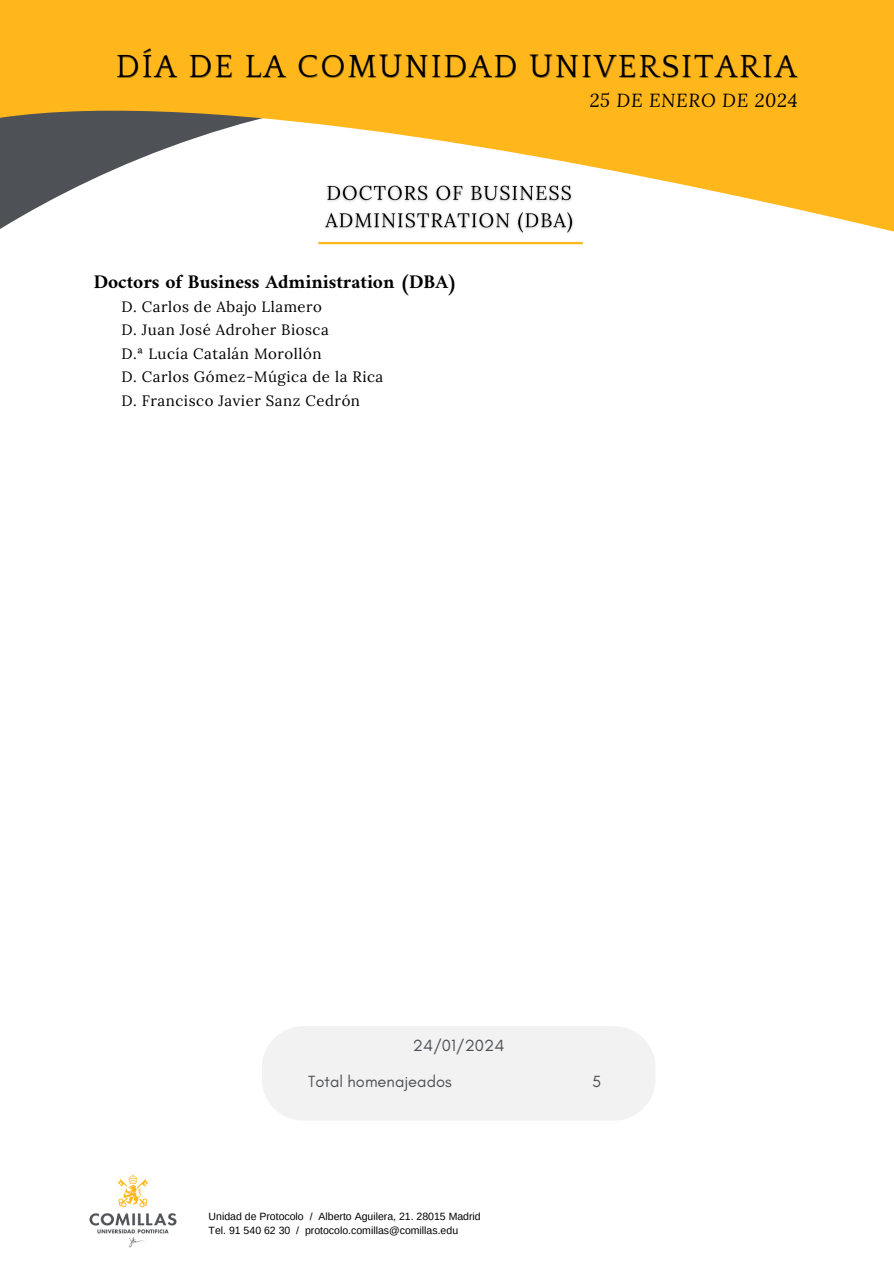
<style>
.page{position:relative;width:894px;height:1264px;background:#fff}
.page>*{position:absolute;margin:0;border:0;box-sizing:border-box;transform-origin:0 0}
.t1{font:32.85px "Quattrocento";letter-spacing:.055em;color:#000}
.t2{font:700 19.5px "Amiri";color:#000}
.t3{font:italic 18.75px "Lora";letter-spacing:.04em;color:#000}
.t4{font:16.5px "Glacial Indifference";color:#4e5156}
.t5{font:15px/23.7px "Lora";letter-spacing:.035em;color:#000}
.t6{font:10.5px "Arimo";color:#000}
</style>
<div class="page">
<svg style="left:0;top:101px;width:893px;height:144px"></svg>
<div style="left:0;top:0;width:893px;height:101px;background:#ffb71c"></div>
<img style="left:318px;top:180px;width:261px;height:60px">
<hr style="left:318px;top:242px;width:264px;height:2px;background:#ffb71c">
<img style="left:89px;top:1174px;width:88px;height:74px">
<div style="left:262px;top:1026px;width:393px;height:94px;background:#f2f2f2"></div>
<h2 class="t1" style="left:116px;top:49px;width:682px">DÍA DE LA COMUNIDAD UNIVERSITARIA</h2>
<h3 class="t3" style="left:589px;top:88px;width:209px">25 DE ENERO DE 2024</h3>
<p class="t2" style="left:94px;top:269px;width:365px">Doctors of Business Administration (DBA)</p>
<h1 class="t5" style="left:121px;top:294px;width:263px">D. Carlos de Abajo Llamero<br>D. Juan José Adroher Biosca<br>D.ª Lucía Catalán Morollón<br>D. Carlos Gómez-Múgica de la Rica<br>D. Francisco Javier Sanz Cedrón</h1>
<p class="t4" style="left:413px;top:1035px;width:93px">24/01/2024</p>
<h4 class="t4" style="left:308px;top:1071px;width:145px">Total homenajeados</h4>
<p class="t4" style="left:592px;top:1071px;width:11px">5</p>
<h4 class="t6" style="left:208px;top:1210px;width:273px">Unidad de Protocolo / Alberto Aguilera, 21. 28015 Madrid</h4>
<p class="t6" style="left:208px;top:1224px;width:251px">Tel. 91 540 62 30 / protocolo.comillas@comillas.edu</p>
</div>
